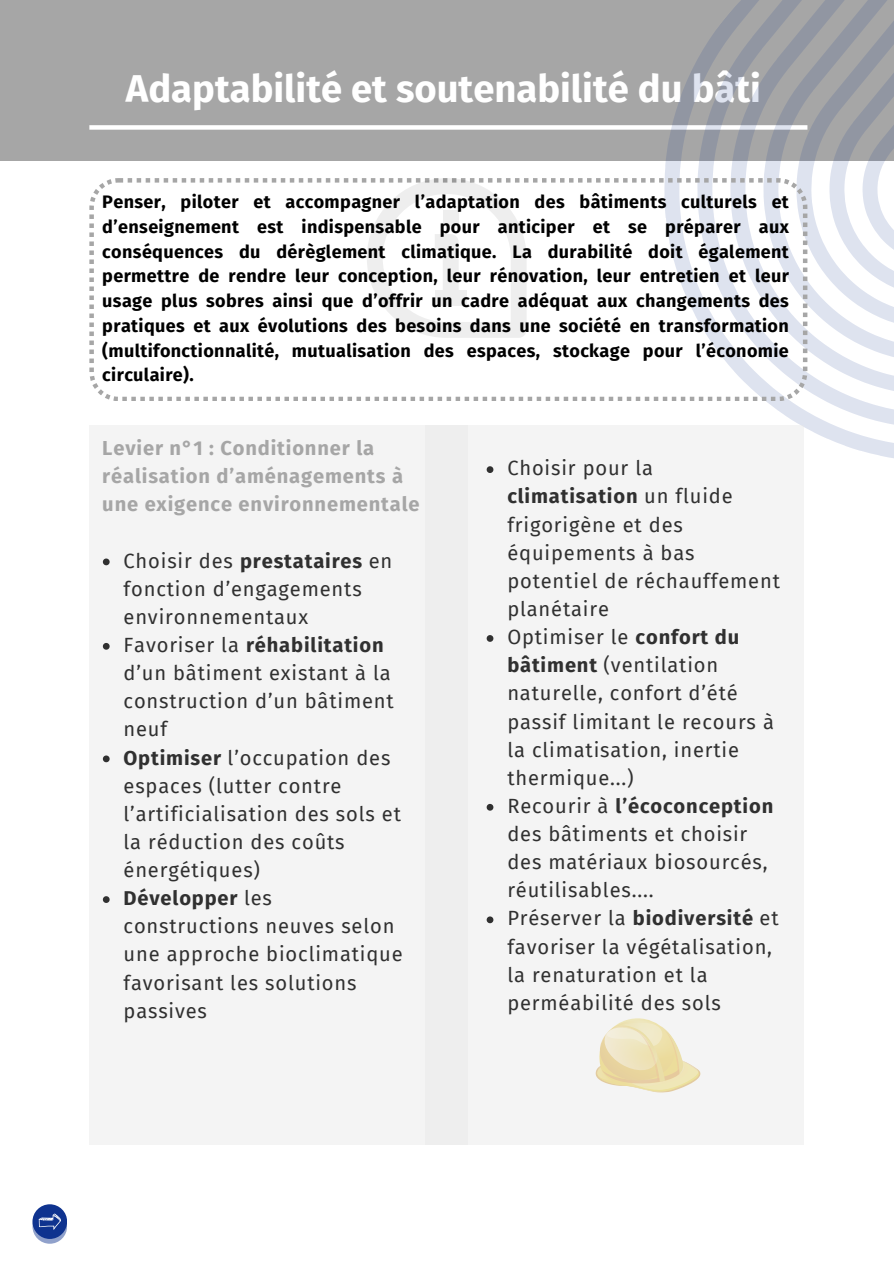
<style>
.page{position:relative;width:894px;height:1264px;background:#fff}
.page>*{position:absolute;margin:0;border:0;box-sizing:border-box;transform-origin:0 0}
.t1{font:700 38.1px "Fira Sans";color:#fff}
.t2{font:20.1px/28.2px "Fira Sans";letter-spacing:.04em;color:#303030}
.t3{font:700 20.1px/28.2px "Fira Sans";letter-spacing:.04em;color:#a6a6a6}
.t4{font:700 18px/24.8px "Fira Sans";letter-spacing:.02em;color:#000;text-align:justify}
.s1{font-weight:700}
</style>
<div class="page">
<div style="left:0;top:0;width:893px;height:161px;background:#a6a6a6"></div>
<div style="left:89px;top:125px;width:718px;height:5px;background:#fff"></div>
<svg style="left:646px;top:71px;width:247px;height:387px"></svg>
<svg style="left:692px;top:0;width:201px;height:433px"></svg>
<svg style="left:89px;top:178px;width:718px;height:223px"></svg>
<svg style="left:366px;top:178px;width:160px;height:160px"></svg>
<div style="left:434px;top:290px;width:32px;height:16px;background:#eee"></div>
<div style="left:442px;top:210px;width:16px;height:16px;background:#eee"></div>
<div style="left:89px;top:426px;width:379px;height:718px;background:#f4f4f4"></div>
<div style="left:425px;top:426px;width:379px;height:718px;background:#f4f4f4"></div>
<svg style="left:595px;top:1018px;width:105px;height:74px"></svg>
<svg style="left:103px;top:558px;width:7px;height:7px"></svg>
<svg style="left:103px;top:643px;width:7px;height:6px"></svg>
<svg style="left:103px;top:755px;width:7px;height:7px"></svg>
<svg style="left:103px;top:896px;width:7px;height:7px"></svg>
<svg style="left:486px;top:466px;width:7px;height:7px"></svg>
<svg style="left:486px;top:635px;width:7px;height:7px"></svg>
<svg style="left:486px;top:804px;width:7px;height:6px"></svg>
<svg style="left:486px;top:916px;width:7px;height:7px"></svg>
<svg style="left:32px;top:1204px;width:35px;height:34px"></svg>
<svg style="left:32px;top:1208px;width:35px;height:35px"></svg>
<svg style="left:38px;top:1213px;width:23px;height:16px"></svg>
<h1 class="t1" style="left:126px;top:67px;width:636px">Adaptabilité et soutenabilité du bâti</h1>
<p class="t4" style="left:102px;top:190px;width:688px">Penser, piloter et accompagner l’adaptation des bâtiments culturels et d’enseignement est indispensable pour anticiper et se préparer aux conséquences du dérèglement climatique. La durabilité doit également permettre de rendre leur conception, leur rénovation, leur entretien et leur usage plus sobres ainsi que d’offrir un cadre adéquat aux changements des pratiques et aux évolutions des besoins dans une société en transformation (multifonctionnalité, mutualisation des espaces, stockage pour l’économie circulaire).</p>
<p class="t3" style="left:102px;top:434px;width:319px">Levier n°1 : Conditionner la réalisation d’aménagements à une exigence environnementale</p>
<p class="t2" style="left:123px;top:546px;width:270px">Choisir des <span class="s1">prestataires</span> en fonction d’engagements environnementaux</p>
<p class="t2" style="left:123px;top:631px;width:272px">Favoriser la <span class="s1">réhabilitation </span>d’un bâtiment existant à la construction d’un bâtiment neuf</p>
<p class="t2" style="left:123px;top:743px;width:279px"><span class="s1">Optimiser</span> l’occupation des espaces (lutter contre l’artificialisation des sols et la réduction des coûts énergétiques)</p>
<h2 class="t2" style="left:123px;top:884px;width:281px"><span class="s1">Développer</span> les constructions neuves selon une approche bioclimatique favorisant les solutions passives</h2>
<p class="t2" style="left:507px;top:454px;width:274px">Choisir pour la <span class="s1">climatisation</span> un fluide frigorigène et des équipements à bas potentiel de réchauffement planétaire</p>
<p class="t2" style="left:507px;top:623px;width:268px">Optimiser le <span class="s1">confort du bâtiment</span> (ventilation naturelle, confort d’été passif limitant le recours à la climatisation, inertie thermique...)</p>
<p class="t2" style="left:507px;top:792px;width:267px">Recourir à <span class="s1">l’écoconception </span>des bâtiments et choisir des matériaux biosourcés, réutilisables....</p>
<p class="t2" style="left:507px;top:904px;width:273px">Préserver la <span class="s1">biodiversité</span> et favoriser la végétalisation, la renaturation et la perméabilité des sols</p>
</div>
